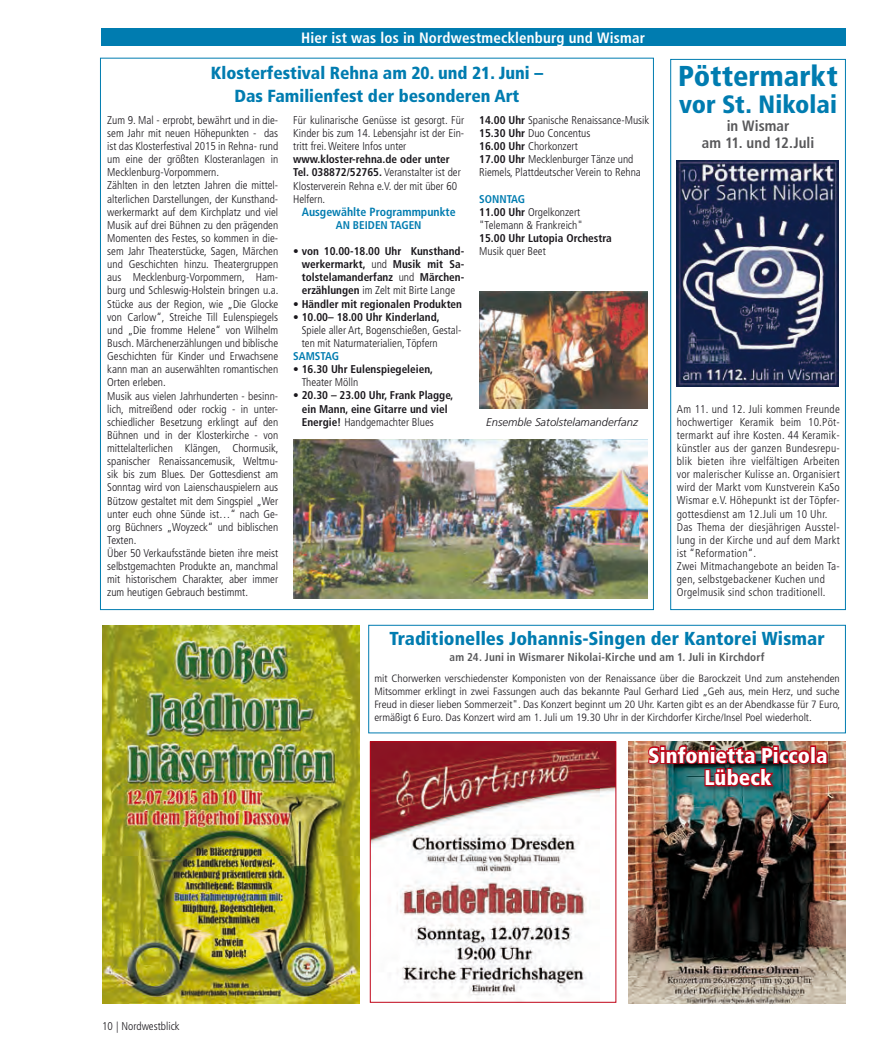
<style>
.page{position:relative;width:877px;height:1049px;background:#fff}
.page>*{position:absolute;margin:0;border:0;box-sizing:border-box;transform-origin:0 0}
.t1{font:900 condensed 28.75px "Frutiger";color:#007cb0}
.t2{font:900 condensed 25px "Frutiger";color:#007cb0}
.t3{font:900 condensed 21.25px/22.5px "Frutiger";letter-spacing:.005em;color:#fff;text-align:center}
.t4{font:900 condensed 18.75px "Frutiger";letter-spacing:.005em;color:#007cb0}
.t5{font:900 condensed 17.5px/23.8px "Frutiger";color:#007cb0;text-align:center}
.t6{font:700 condensed 15px "Frutiger";letter-spacing:.01em;color:#fff}
.t7{font:700 condensed 15px/17.5px "Frutiger";color:#58585a;text-align:center}
.t8{font:700 condensed 11.88px "Frutiger";color:#007cb0}
.t9{font:300 condensed 11.25px/13.1px "Frutiger";color:#1a171c}
.t10{font:300 condensed 11.25px/13.1px "Frutiger";letter-spacing:.02em;color:#1a171c}
.t11{font:700 condensed 11.25px/13.1px "Frutiger";color:#1a171c;text-align:justify}
.t12{font:700 condensed 11.25px "Frutiger";letter-spacing:.015em;color:#58585a}
.t13{font:italic 300 11.25px "Frutiger";color:#1a171c}
.t14{font:700 condensed 11.25px "Frutiger";color:#007cb0}
.t15{font:300 condensed 10.62px/13.1px "Frutiger";color:#1a171c;text-align:justify;scale:1.07 1}
.s1{font-weight:700}
.s2{font-weight:300}
.s3{font-weight:700;color:#007cb0}
</style>
<div class="page">
<div style="left:101px;top:29px;width:744px;height:17px;background:#007cb0"></div>
<img style="left:372px;top:743px;width:242px;height:253px">
<div style="left:370px;top:741px;width:246px;height:262px;border:1px solid #c00418"></div>
<img style="left:629px;top:741px;width:217px;height:262px">
<img style="left:103px;top:625px;width:257px;height:378px">
<div style="left:670px;top:59px;width:176px;height:551px;border:1px solid #007cb0"></div>
<div style="left:368px;top:625px;width:478px;height:108px;border:1px solid #007cb0"></div>
<img style="left:677px;top:160px;width:161px;height:227px">
<img style="left:479px;top:291px;width:169px;height:117px">
<div style="left:647px;top:744px;width:187px;height:49px;background:#1a171c;opacity:.5"></div>
<img style="left:647px;top:731px;width:182px;height:58px">
<img style="left:293px;top:439px;width:355px;height:160px">
<h3 class="t6" style="left:301px;top:29px;width:345px">Hier ist was los in Nordwestmecklenburg und Wismar</h3>
<h3 class="t5" style="left:211px;top:61px;width:334px">Klosterfestival Rehna am 20. und 21. Juni –<br>Das Familienfest der besonderen Art</h3>
<p class="t9" style="left:107px;top:113px;width:173px">Zum 9. Mal - erprobt, bewährt und in die&shy;sem Jahr mit neuen Höhepunkten - das ist das Klosterfestival 2015 in Rehna- rund um eine der größten Klosteranlagen in Mecklenburg-Vorpommern.<br>Zählten in den letzten Jahren die mittel&shy;alterlichen Darstellungen, der Kunsthand&shy;werkermarkt auf dem Kirchplatz und viel Musik auf drei Bühnen zu den prägenden Momenten des Festes, so kommen in die&shy;sem Jahr Theaterstücke, Sagen, Märchen und Geschichten hinzu. Theatergruppen aus Mecklenburg-Vorpommern, Ham&shy;burg und Schleswig-Holstein bringen u.a.<br>Stücke aus der Region, wie „Die Glocke von Carlow“, Streiche Till Eulenspiegels und „Die fromme Helene“ von Wilhelm Busch. Märchenerzählungen und biblische Geschichten für Kinder und Erwachsene kann man an auserwählten romantischen Orten erleben.<br>Musik aus vielen Jahrhunderten - besinn&shy;lich, mitreißend oder rockig - in unter&shy;schiedlicher Besetzung erklingt auf den Bühnen und in der Klosterkirche - von mittelalterlichen Klängen, Chormusik, spanischer Renaissancemusik, Weltmu&shy;sik bis zum Blues. Der Gottesdienst am Sonntag wird von Laienschauspielern aus Bützow gestaltet mit dem Singspiel „Wer unter euch ohne Sünde ist…“ nach Ge&shy;org Büchners „Woyzeck“ und biblischen Texten.<br>Über 50 Verkaufsstände bieten ihre meist selbstgemachten Produkte an, manchmal mit historischem Charakter, aber immer zum heutigen Gebrauch bestimmt.</p>
<p class="t9" style="left:293px;top:114px;width:172px;text-align:justify">Für kulinarische Genüsse ist gesorgt. Für Kinder bis zum 14. Lebensjahr ist der Ein&shy;tritt frei. Weitere Infos unter</p>
<p class="t9" style="left:293px;top:153px;width:169px"><span class="s1">www.kloster-rehna.de oder unter<br>Tel. 038872/52765.</span> Veranstalter ist der<br>Klosterverein Rehna e.V. der mit über 60<br>Helfern.</p>
<p class="t8" style="left:302px;top:204px;width:155px">Ausgewählte Programmpunkte</p>
<p class="t14" style="left:336px;top:218px;width:87px">AN BEIDEN TAGEN</p>
<p class="t11" style="left:302px;top:245px;width:164px;text-indent:-9px">• von 10.00-18.00 Uhr Kunsthand&shy;werkermarkt, <span class="s2">und</span> Musik mit Sa&shy;tolstelamanderfanz <span class="s2">und</span> Märchen&shy;erzählungen <span class="s2">im Zelt mit Birte Lange</span></p>
<p class="t11" style="left:293px;top:297px;width:170px">• Händler mit regionalen Produkten</p>
<p class="t11" style="left:293px;top:310px;width:148px">• 10.00– 18.00 Uhr Kinderland,</p>
<p class="t9" style="left:302px;top:323px;width:161px">Spiele aller Art, Bogenschießen, Gestal&shy;ten mit Naturmaterialien, Töpfern</p>
<p class="t14" style="left:293px;top:349px;width:47px">SAMSTAG</p>
<p class="t11" style="left:293px;top:363px;width:141px">• 16.30 Uhr Eulenspiegeleien,</p>
<p class="t9" style="left:302px;top:376px;width:58px">Theater Mölln</p>
<p class="t11" style="left:302px;top:389px;width:153px;text-align:left;text-indent:-9px">• 20.30 – 23.00 Uhr, Frank Plagge, ein Mann, eine Gitarre und viel<br>Energie! <span class="s2">Handgemachter Blues</span></p>
<p class="t9" style="left:479px;top:114px;width:172px"><span class="s1">14.00 Uhr</span> Spanische Renaissance-Musik<br><span class="s1">15.30 Uhr</span> Duo Concentus<br><span class="s1">16.00 Uhr</span> Chorkonzert<br><span class="s1">17.00 Uhr</span> Mecklenburger Tänze und<br>Riemels, Plattdeutscher Verein to Rehna</p>
<p class="t9" style="left:479px;top:192px;width:105px"><span class="s3">SONNTAG<br></span><span class="s1">11.00 Uhr</span> Orgelkonzert "Telemann &amp; Frankreich"</p>
<p class="t11" style="left:479px;top:232px;width:134px">15.00 Uhr Lutopia Orchestra</p>
<p class="t9" style="left:479px;top:245px;width:68px">Musik quer Beet</p>
<p class="t13" style="left:486px;top:415px;width:153px">Ensemble Satolstelamanderfanz</p>
<h1 class="t1" style="left:678px;top:58px;width:161px">Pöttermarkt</h1>
<h2 class="t2" style="left:679px;top:90px;width:160px">vor St. Nikolai</h2>
<h3 class="t7" style="left:702px;top:117px;width:114px">in Wismar<br>am 11. und 12.Juli</h3>
<p class="t10" style="left:677px;top:402px;width:164px">Am 11. und 12. Juli kommen Freunde hochwertiger Keramik beim 10.Pöt&shy;termarkt auf ihre Kosten. 44 Keramik&shy;künstler aus der ganzen Bundesrepu&shy;blik bieten ihre vielfältigen Arbeiten vor malerischer Kulisse an. Organisiert wird der Markt vom Kunstverein KaSo Wismar e.V. Höhepunkt ist der Töpfer&shy;gottesdienst am 12.Juli um 10 Uhr.<br>Das Thema der diesjährigen Ausstel&shy;lung in der Kirche und auf dem Markt ist “Reformation“.<br>Zwei Mitmachangebote an beiden Ta&shy;gen, selbstgebackener Kuchen und Orgelmusik sind schon traditionell.</p>
<h3 class="t4" style="left:389px;top:627px;width:437px">Traditionelles Johannis-Singen der Kantorei Wismar</h3>
<p class="t12" style="left:450px;top:651px;width:316px">am 24. Juni in Wismarer Nikolai-Kirche und am 1. Juli in Kirchdorf</p>
<p class="t15" style="left:374px;top:672px;width:437px">mit Chorwerken verschiedenster Komponisten von der Renaissance über die Barockzeit Und zum anstehenden Mitsommer erklingt in zwei Fassungen auch das bekannte Paul Gerhard Lied „Geh aus, mein Herz, und suche Freud in dieser lieben Sommerzeit". Das Konzert beginnt um 20 Uhr. Karten gibt es an der Abendkasse für 7 Euro, ermäßigt 6 Euro. Das Konzert wird am 1. Juli um 19.30 Uhr in der Kirchdorfer Kirche/Insel Poel wiederholt.</p>
<p class="t9" style="left:102px;top:1019px;width:79px">10 | Nordwestblick</p>
<h3 class="t3" style="left:648px;top:744px;width:181px">Sinfonietta Piccola<br>Lübeck</h3>
</div>
